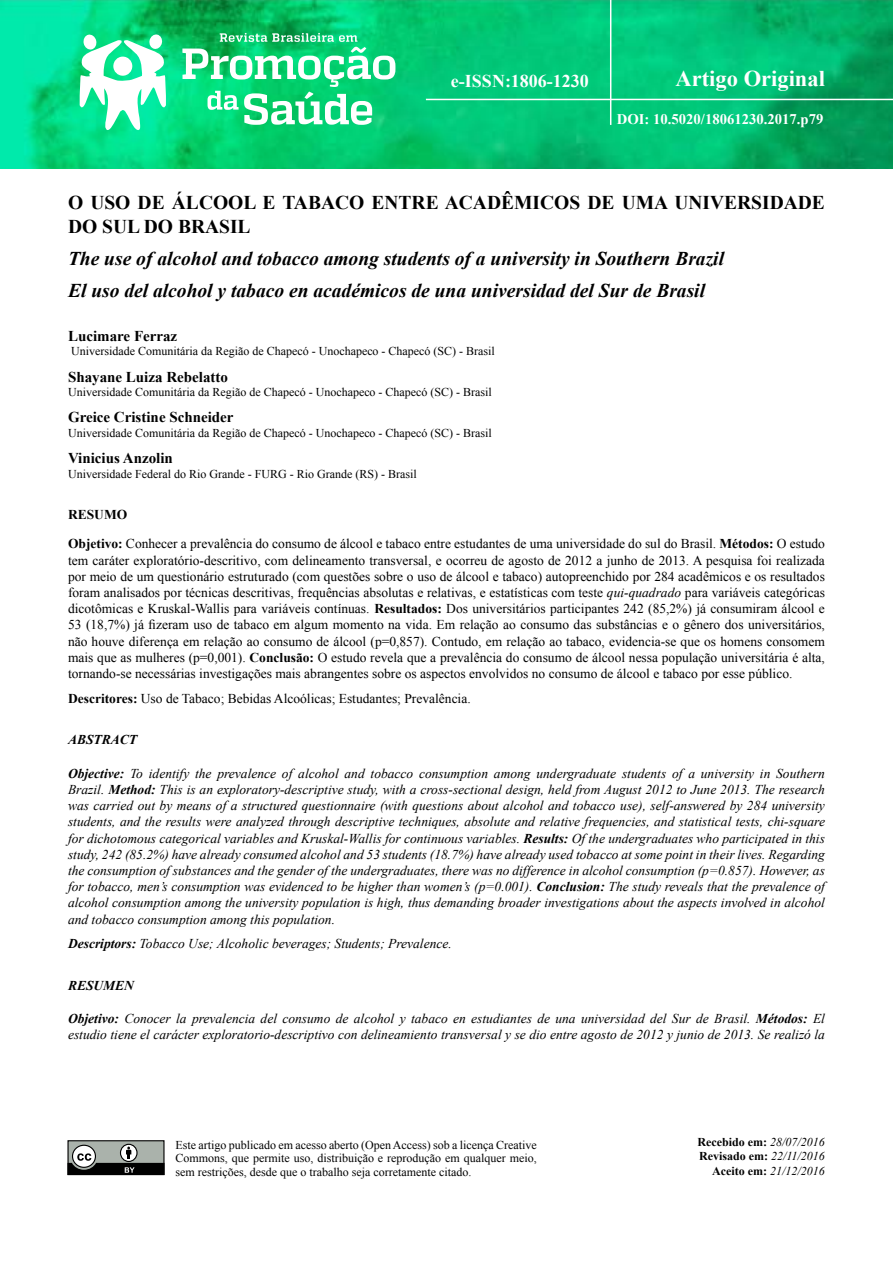
<style>
.page{position:relative;width:893px;height:1263px;background:#fff}
.page>*{position:absolute;margin:0;border:0;box-sizing:border-box;transform-origin:0 0}
.t1{font:700 22.5px "Times New Roman";color:#fff}
.t2{font:italic 700 19.5px/32.2px "Times New Roman";color:#000}
.t3{font:700 19.5px/23.4px "Times New Roman";color:#000}
.t4{font:700 18px "Times New Roman";color:#fff}
.t5{font:700 15px "Times New Roman";color:#000}
.t6{font:700 14.7px "Times New Roman";color:#fff}
.t7{font:italic 13.5px/16.2px "Times New Roman";color:#000;text-align:justify}
.t8{font:13.5px/16.2px "Times New Roman";color:#000}
.t9{font:italic 700 13.5px "Times New Roman";color:#000}
.t10{font:12px/13.5px "Times New Roman";color:#000;text-align:justify}
.t11{font:700 12px/14.4px "Times New Roman";color:#000;text-align:right}
.s1{font-weight:700}
.s2{font-style:italic}
.s3{font-weight:400;font-style:italic}
</style>
<div class="page">
<img style="left:0;top:0;width:893px;height:168px">
<hr style="left:610px;top:0;width:1px;height:125px;background:#fff">
<hr style="left:426px;top:99px;width:467px;height:1px;background:#fff">
<div style="left:68px;top:1141px;width:96px;height:33px;background:#aab2ab"></div>
<div style="left:67px;top:1140px;width:98px;height:35px;border:1px solid #000"></div>
<div style="left:120px;top:1144px;width:18px;height:18px;border:1px solid #000;border-radius:50%"></div>
<div style="left:72px;top:1145px;width:24px;height:23px;border:1px solid #000;border-radius:50%"></div>
<svg style="left:67px;top:1146px;width:98px;height:29px"></svg>
<svg style="left:80px;top:34px;width:86px;height:99px"></svg>
<svg style="left:182px;top:33px;width:213px;height:92px"></svg>
<h3 class="t4" style="left:451px;top:69px;width:139px">e-ISSN:1806-1230</h3>
<h1 class="t1" style="left:676px;top:62px;width:151px">Artigo Original</h1>
<p class="t6" style="left:617px;top:109px;width:208px">DOI: 10.5020/18061230.2017.p79</p>
<h2 class="t3" style="left:68px;top:190px;width:758px">O USO DE ÁLCOOL E TABACO ENTRE ACADÊMICOS DE UMA UNIVERSIDADE<br>DO SUL DO BRASIL</h2>
<h2 class="t2" style="left:68px;top:242px;width:658px">The use of alcohol and tobacco among students of a university in Southern Brazil<br>El uso del alcohol y tabaco en académicos de una universidad del Sur de Brasil</h2>
<p class="t5" style="left:68px;top:325px;width:111px">Lucimare Ferraz</p>
<p class="t10" style="left:71px;top:344px;width:425px">Universidade Comunitária da Região de Chapecó - Unochapeco - Chapecó (SC) - Brasil</p>
<p class="t5" style="left:68px;top:366px;width:162px">Shayane Luiza Rebelatto</p>
<p class="t10" style="left:68px;top:385px;width:425px">Universidade Comunitária da Região de Chapecó - Unochapeco - Chapecó (SC) - Brasil</p>
<p class="t5" style="left:68px;top:407px;width:167px">Greice Cristine Schneider</p>
<p class="t10" style="left:68px;top:426px;width:425px">Universidade Comunitária da Região de Chapecó - Unochapeco - Chapecó (SC) - Brasil</p>
<p class="t5" style="left:68px;top:448px;width:106px">Vinicius Anzolin</p>
<p class="t10" style="left:68px;top:467px;width:350px">Universidade Federal do Rio Grande - FURG - Rio Grande (RS) - Brasil</p>
<p class="t8" style="left:68px;top:500px;width:758px;line-height:29px"><span class="s1">RESUMO<br>Objetivo:</span> Conhecer a prevalência do consumo de álcool e tabaco entre estudantes de uma universidade do sul do Brasil. <span class="s1">Métodos:</span> O estudo</p>
<p class="t8" style="left:68px;top:552px;width:758px;text-align:justify">tem caráter exploratório-descritivo, com delineamento transversal, e ocorreu de agosto de 2012 a junho de 2013. A pesquisa foi realizada por meio de um questionário estruturado (com questões sobre o uso de álcool e tabaco) autopreenchido por 284 acadêmicos e os resultados foram analisados por técnicas descritivas, frequências absolutas e relativas, e estatísticas com teste <span class="s2">qui-quadrado</span> para variáveis categóricas dicotômicas e Kruskal-Wallis para variáveis contínuas. <span class="s1">Resultados:</span> Dos universitários participantes 242 (85,2%) já consumiram álcool e 53 (18,7%) já fizeram uso de tabaco em algum momento na vida. Em relação ao consumo das substâncias e o gênero dos universitários, não houve diferença em relação ao consumo de álcool (p=0,857). Contudo, em relação ao tabaco, evidencia-se que os homens consomem mais que as mulheres (p=0,001). <span class="s1">Conclusão:</span> O estudo revela que a prevalência do consumo de álcool nessa população universitária é alta, tornando-se necessárias investigações mais abrangentes sobre os aspectos envolvidos no consumo de álcool e tabaco por esse público.</p>
<p class="t8" style="left:68px;top:690px;width:404px"><span class="s1">Descritores:</span> Uso de Tabaco; Bebidas Alcoólicas; Estudantes; Prevalência.</p>
<p class="t9" style="left:68px;top:730px;width:71px">ABSTRACT</p>
<p class="t7" style="left:68px;top:765px;width:758px"><span class="s1">Objective:</span> To identify the prevalence of alcohol and tobacco consumption among undergraduate students of a university in Southern Brazil. <span class="s1">Method:</span> This is an exploratory-descriptive study, with a cross-sectional design, held from August 2012 to June 2013. The research was carried out by means of a structured questionnaire (with questions about alcohol and tobacco use), self-answered by 284 university students, and the results were analyzed through descriptive techniques, absolute and relative frequencies, and statistical tests, chi-square for dichotomous categorical variables and Kruskal-Wallis for continuous variables. <span class="s1">Results:</span> Of the undergraduates who participated in this study, 242 (85.2%) have already consumed alcohol and 53 students (18.7%) have already used tobacco at some point in their lives. Regarding the consumption of substances and the gender of the undergraduates, there was no difference in alcohol consumption (p=0.857). However, as for tobacco, men’s consumption was evidenced to be higher than women’s (p=0.001). <span class="s1">Conclusion:</span> The study reveals that the prevalence of alcohol consumption among the university population is high, thus demanding broader investigations about the aspects involved in alcohol and tobacco consumption among this population.</p>
<p class="t7" style="left:68px;top:935px;width:385px"><span class="s1">Descriptors:</span> Tobacco Use; Alcoholic beverages; Students; Prevalence.</p>
<p class="t9" style="left:68px;top:976px;width:68px">RESUMEN</p>
<p class="t7" style="left:68px;top:1010px;width:758px"><span class="s1">Objetivo:</span> Conocer la prevalencia del consumo de alcohol y tabaco en estudiantes de una universidad del Sur de Brasil. <span class="s1">Métodos:</span> El estudio tiene el carácter exploratorio-descriptivo con delineamiento transversal y se dio entre agosto de 2012 y junio de 2013. Se realizó la</p>
<p class="t10" style="left:175px;top:1138px;width:363px">Este artigo publicado em acesso aberto (Open Access) sob a licença Creative Commons, que permite uso, distribuição e reprodução em qualquer meio, sem restrições, desde que o trabalho seja corretamente citado.</p>
<p class="t11" style="left:698px;top:1134px;width:129px">Recebido em: <span class="s3">28/07/2016<br></span>Revisado em: <span class="s3">22/11/2016<br></span>Aceito em: <span class="s3">21/12/2016</span></p>
</div>
